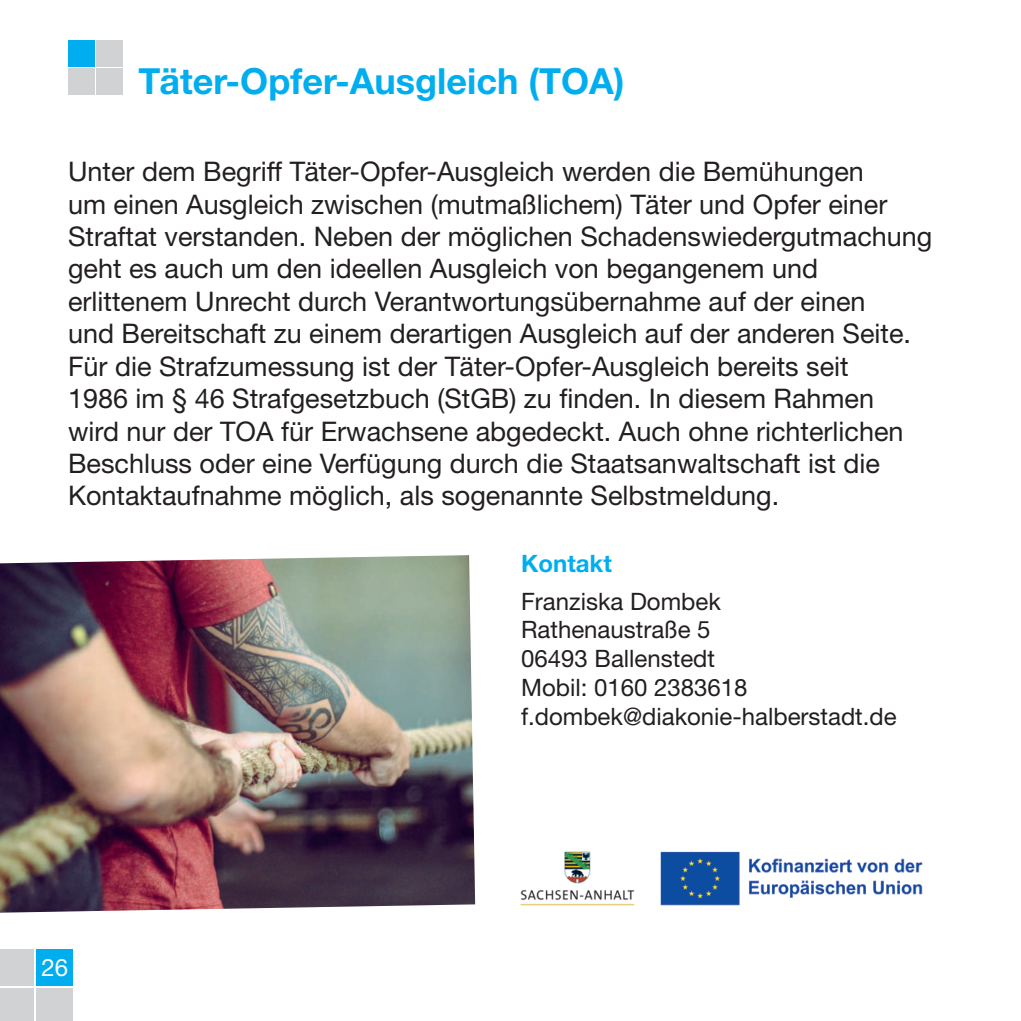
<style>
.page{position:relative;width:1021px;height:1021px;background:#fff}
.page>*{position:absolute;margin:0;border:0;box-sizing:border-box;transform-origin:0 0}
.t1{font:700 36px "Helvetica Neue LT Std";color:#00aeef}
.t2{font:27px/32.4px "Helvetica Neue LT Std";color:#231f20}
.t3{font:24px/28.8px "Helvetica Neue LT Std";color:#231f20}
.t4{font:700 24px "Helvetica Neue LT Std";color:#00aeef}
.t5{font:24px "Helvetica Neue LT Std";color:#fff}
</style>
<div class="page">
<div style="left:0;top:948px;width:34px;height:37px;background:#d1d2d4"></div>
<div style="left:0;top:987px;width:34px;height:33px;background:#d1d2d4"></div>
<div style="left:36px;top:948px;width:37px;height:37px;background:#00aeef"></div>
<div style="left:36px;top:987px;width:37px;height:33px;background:#d1d2d4"></div>
<img style="left:0;top:555px;width:475px;height:357px">
<div style="left:68px;top:40px;width:26px;height:26px;background:#00aeef"></div>
<div style="left:68px;top:68px;width:26px;height:26px;background:#d1d2d4"></div>
<div style="left:96px;top:40px;width:27px;height:26px;background:#d1d2d4"></div>
<div style="left:96px;top:68px;width:27px;height:26px;background:#d1d2d4"></div>
<img style="left:520px;top:851px;width:403px;height:55px">
<h1 class="t1" style="left:139px;top:59px;width:487px">Täter-Opfer-Ausgleich (TOA)</h1>
<p class="t2" style="left:68px;top:155px;width:865px">Unter dem Begriff Täter-Opfer-Ausgleich werden die Bemühungen<br>um einen Ausgleich zwischen (mutmaßlichem) Täter und Opfer einer Straftat verstanden. Neben der möglichen Schadenswiedergutmachung geht es auch um den ideellen Ausgleich von begangenem und erlittenem Unrecht durch Verantwortungsübernahme auf der einen<br>und Bereitschaft zu einem derartigen Ausgleich auf der anderen Seite.<br>Für die Strafzumessung ist der Täter-Opfer-Ausgleich bereits seit<br>1986 im § 46 Strafgesetzbuch (StGB) zu finden. In diesem Rahmen<br>wird nur der TOA für Erwachsene abgedeckt. Auch ohne richterlichen Beschluss oder eine Verfügung durch die Staatsanwaltschaft ist die Kontaktaufnahme möglich, als sogenannte Selbstmeldung.</p>
<p class="t5" style="left:41px;top:953px;width:28px">26</p>
<p class="t4" style="left:521px;top:549px;width:92px">Kontakt</p>
<p class="t3" style="left:521px;top:586px;width:377px">Franziska Dombek<br>Rathenaustraße 5<br>06493 Ballenstedt<br>Mobil: 0160 2383618 f.dombek@diakonie-halberstadt.de</p>
</div>
